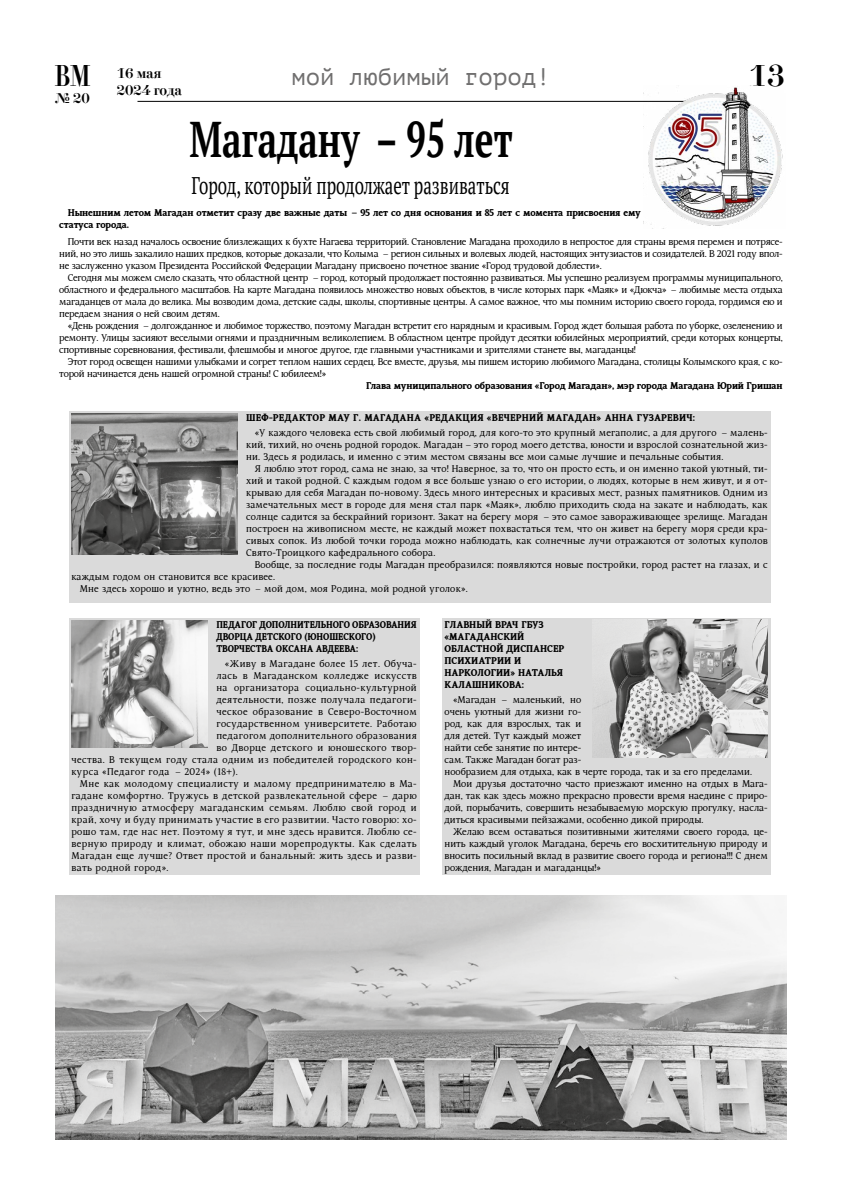
<style>
.page{position:relative;width:842px;height:1191px;background:#fff}
.page>*{position:absolute;margin:0;border:0;box-sizing:border-box;transform-origin:0 0}
.t1{font:700 50px "PT Serif";color:#000;scale:.7 1}
.t2{font:30px "Didona C";color:#000}
.t3{font:24px "PT Serif";color:#000;scale:.7 1}
.t4{font:24px "PT Mono";color:#706f6f}
.t5{font:14px/16.8px "Didona C";color:#000}
.t6{font:10px/12px "Kundera";letter-spacing:.02em;color:#000;text-align:justify}
.t7{font:10px "Kundera";letter-spacing:.04em;color:#000}
.t8{font:10px "Kundera";color:#000}
.t9{font:700 10px/12px "Kundera";letter-spacing:-.02em;color:#000}
.t10{font:10px/12px "Kundera";letter-spacing:-.02em;color:#000}
.t11{font:700 10px/12px "Kundera";color:#000}
.t12{font:700 10px "Kundera";letter-spacing:-.02em;color:#000;scale:.94 1}
.t13{font:700 10px "Kundera";letter-spacing:.02em;color:#000}
.t14{font:700 10px "Kundera";letter-spacing:.04em;color:#000}
.t15{font:700 10px "Kundera";color:#000;scale:.94 1}
.s1{font-size:30px}
</style>
<div class="page">
<hr style="left:137px;top:101px;width:567px;height:1px;background:#000">
<div style="left:442px;top:618px;width:328px;height:256px;background:#dadada"></div>
<img style="left:644px;top:85px;width:139px;height:144px">
<img style="left:56px;top:896px;width:730px;height:244px">
<div style="left:69px;top:411px;width:701px;height:191px;background:#dadada"></div>
<img style="left:71px;top:413px;width:167px;height:141px">
<img style="left:592px;top:619px;width:176px;height:139px">
<div style="left:69px;top:618px;width:351px;height:256px;background:#dadada"></div>
<img style="left:72px;top:620px;width:136px;height:127px">
<h3 class="t5" style="left:117px;top:65px;width:67px;text-indent:-62px"><span class="s1">ВМ</span> 16 мая<br>2024 года</h3>
<h2 class="t2" style="left:749px;top:60px;width:37px">13</h2>
<h3 class="t5" style="left:55px;top:90px;width:36px">№ 20</h3>
<h3 class="t4" style="left:291px;top:63px;width:261px">мой любимый город!</h3>
<h1 class="t1" style="left:189px;top:106px;width:463px">Магадану – 95 лет</h1>
<h3 class="t3" style="left:191px;top:169px;width:456px">Город, который продолжает развиваться</h3>
<p class="t9" style="left:59px;top:207px;width:583px;text-indent:9px">Нынешним летом Магадан отметит сразу две важные даты – 95 лет со дня основания и 85 лет с момента присвоения ему статуса города.</p>
<p class="t6" style="left:59px;top:236px;width:725px;text-indent:8px">Почти век назад началось освоение близлежащих к бухте Нагаева территорий. Становление Магадана проходило в непростое для страны время перемен и потрясе&shy;ний, но это лишь закалило наших предков, которые доказали, что Колыма – регион сильных и волевых людей, настоящих энтузиастов и созидателей. В 2021 году впол&shy;не заслуженно указом Президента Российской Федерации Магадану присвоено почетное звание «Город трудовой доблести».</p>
<p class="t6" style="left:59px;top:272px;width:725px;text-indent:8px">Сегодня мы можем смело сказать, что областной центр – город, который продолжает постоянно развиваться. Мы успешно реализуем программы муниципального, областного и федерального масштабов. На карте Магадана появилось множество новых объектов, в числе которых парк «Маяк» и «Дюкча» – любимые места отдыха магаданцев от мала до велика. Мы возводим дома, детские сады, школы, спортивные центры. А самое важное, что мы помним историю своего города, гордимся ею и передаем знания о ней своим детям.</p>
<p class="t6" style="left:59px;top:320px;width:725px;text-indent:8px">«День рождения – долгожданное и любимое торжество, поэтому Магадан встретит его нарядным и красивым. Город ждет большая работа по уборке, озеленению и ремонту. Улицы засияют веселыми огнями и праздничным великолепием. В областном центре пройдут десятки юбилейных мероприятий, среди которых концерты, спортивные соревнования, фестивали, флешмобы и многое другое, где главными участниками и зрителями станете вы, магаданцы!</p>
<p class="t10" style="left:59px;top:356px;width:725px;text-indent:8px">Этот город освещен нашими улыбками и согрет теплом наших сердец. Все вместе, друзья, мы пишем историю любимого Магадана, столицы Колымского края, с ко&shy;торой начинается день нашей огромной страны! С юбилеем!»</p>
<p class="t9" style="left:366px;top:380px;width:418px">Глава муниципального образования «Город Магадан», мэр города Магадана Юрий Гришан</p>
<p class="t14" style="left:246px;top:412px;width:191px">Шеф-редактор МАУ г. Магадана «Ред</p>
<p class="t13" style="left:448px;top:412px;width:248px">акция «Вечерний Магадан» Анна Гузаревич:</p>
<p class="t6" style="left:246px;top:427px;width:523px;text-indent:9px">«У каждого человека есть свой любимый город, для кого-то это крупный мегаполис, а для другого – малень&shy;кий, тихий, но очень родной городок. Магадан – это город моего детства, юности и взрослой сознательной жиз&shy;ни. Здесь я родилась, и именно с этим местом связаны все мои самые лучшие и печальные события.</p>
<p class="t6" style="left:246px;top:463px;width:523px;text-indent:8px">Я люблю этот город, сама не знаю, за что! Наверное, за то, что он просто есть, и он именно такой уютный, ти&shy;хий и такой родной. С каждым годом я все больше узнаю о его истории, о людях, которые в нем живут, и я от&shy;крываю для себя Магадан по-новому. Здесь много интересных и красивых мест, разных памятников. Одним из замечательных мест в городе для меня стал парк «Маяк», люблю приходить сюда на закате и наблюдать, как солнце садится за бескрайний горизонт. Закат на берегу моря – это самое завораживающее зрелище. Магадан построен на живописном месте, не каждый может похвастаться тем, что он живет на берегу моря среди кра&shy;сивых сопок. Из любой точки города можно наблюдать, как солнечные лучи отражаются от золотых куполов Свято-Троицкого кафедрального собора.</p>
<p class="t6" style="left:255px;top:559px;width:514px">Вообще, за последние годы Магадан преобразился: появляются новые постройки, город растет на глазах, и с</p>
<p class="t6" style="left:71px;top:571px;width:205px">каждым годом он становится все красивее.</p>
<p class="t6" style="left:80px;top:583px;width:389px">Мне здесь хорошо и уютно, ведь это – мой дом, моя Родина, мой родной уголок».</p>
<p class="t12" style="left:216px;top:619px;width:33px">педагог</p>
<p class="t12" style="left:259px;top:619px;width:8px">допо</p>
<p class="t12" style="left:285px;top:619px;width:59px">лнительного</p>
<p class="t12" style="left:352px;top:619px;width:69px">образования</p>
<p class="t12" style="left:216px;top:631px;width:74px">Дворца детского</p>
<p class="t12" style="left:304px;top:631px;width:55px">(юношеского</p>
<p class="t12" style="left:372px;top:631px;width:5px">)</p>
<p class="t15" style="left:216px;top:643px;width:113px">творчества Оксана Авдеев</p>
<p class="t12" style="left:349px;top:643px;width:11px">а:</p>
<p class="t7" style="left:225px;top:658px;width:193px">«Живу в Магадане более 15 лет. Обуча-</p>
<p class="t7" style="left:216px;top:670px;width:202px">лась в Магаданском колледже искусств</p>
<p class="t7" style="left:216px;top:682px;width:202px">на организатора социально-культурной</p>
<p class="t7" style="left:216px;top:694px;width:202px">деятельности, позже получала педагоги-</p>
<p class="t7" style="left:216px;top:706px;width:202px">ческое образование в Северо-Восточном</p>
<p class="t7" style="left:216px;top:718px;width:202px">государственном университете. Работаю</p>
<p class="t7" style="left:216px;top:730px;width:202px">педагогом дополнительного образования</p>
<p class="t7" style="left:216px;top:742px;width:202px">во Дворце детского и юношеского твор-</p>
<p class="t7" style="left:71px;top:754px;width:347px">чества. В текущем году стала одним из победителей городского кон-</p>
<p class="t7" style="left:71px;top:766px;width:168px">курса «Педагог года – 2024» (18+).</p>
<p class="t7" style="left:80px;top:778px;width:338px">Мне как молодому специалисту и малому предпринимателю в Ма-</p>
<p class="t7" style="left:71px;top:790px;width:347px">гадане комфортно. Тружусь в детской развлекательной сфере – дарю</p>
<p class="t7" style="left:71px;top:802px;width:347px">праздничную атмосферу магаданским семьям. Люблю свой город и</p>
<p class="t7" style="left:71px;top:814px;width:347px">край, хочу и буду принимать участие в его развитии. Часто говорю: хо-</p>
<p class="t7" style="left:71px;top:826px;width:347px">рошо там, где нас нет. Поэтому я тут, и мне здесь нравится. Люблю се-</p>
<p class="t7" style="left:71px;top:838px;width:347px">верную природу и климат, обожаю наши морепродукты. Как сделать</p>
<p class="t7" style="left:71px;top:850px;width:347px">Магадан еще лучше? Ответ простой и банальный: жить здесь и разви-</p>
<p class="t7" style="left:71px;top:862px;width:99px">вать родной город».</p>
<p class="t11" style="left:444px;top:619px;width:121px">Главный врач ГБУЗ «Магаданский областной диспансер психиатрии и наркологии» Наталья<br>Калашников</p>
<p class="t9" style="left:515px;top:679px;width:11px">а:</p>
<p class="t8" style="left:453px;top:694px;width:130px">«Магадан – маленький, но</p>
<p class="t8" style="left:444px;top:706px;width:138px">очень уютный для жизни го-</p>
<p class="t8" style="left:444px;top:718px;width:138px">род, как для взрослых, так и</p>
<p class="t8" style="left:444px;top:730px;width:138px">для детей. Тут каждый может</p>
<p class="t8" style="left:444px;top:742px;width:138px">найти себе занятие по интере-</p>
<p class="t8" style="left:444px;top:754px;width:138px">сам. Также Магадан богат раз-</p>
<p class="t8" style="left:444px;top:766px;width:309px">нообразием для отдыха, как в черте города, так и за его пределами.</p>
<p class="t8" style="left:453px;top:778px;width:316px">Мои друзья достаточно часто приезжают именно на отдых в Мага-</p>
<p class="t8" style="left:444px;top:790px;width:325px">дан, так как здесь можно прекрасно провести время наедине с приро-</p>
<p class="t8" style="left:444px;top:802px;width:325px">дой, порыбачить, совершить незабываемую морскую прогулку, насла-</p>
<p class="t8" style="left:444px;top:814px;width:260px">диться красивыми пейзажами, особенно дикой природы.</p>
<p class="t8" style="left:453px;top:826px;width:316px">Желаю всем оставаться позитивными жителями своего города, це-</p>
<p class="t8" style="left:444px;top:838px;width:325px">нить каждый уголок Магадана, беречь его восхитительную природу и</p>
<p class="t8" style="left:444px;top:850px;width:325px">вносить посильный вклад в развитие своего города и региона!!! С днем</p>
<p class="t8" style="left:444px;top:862px;width:158px">рождения, Магадан и магаданцы!»</p>
</div>
